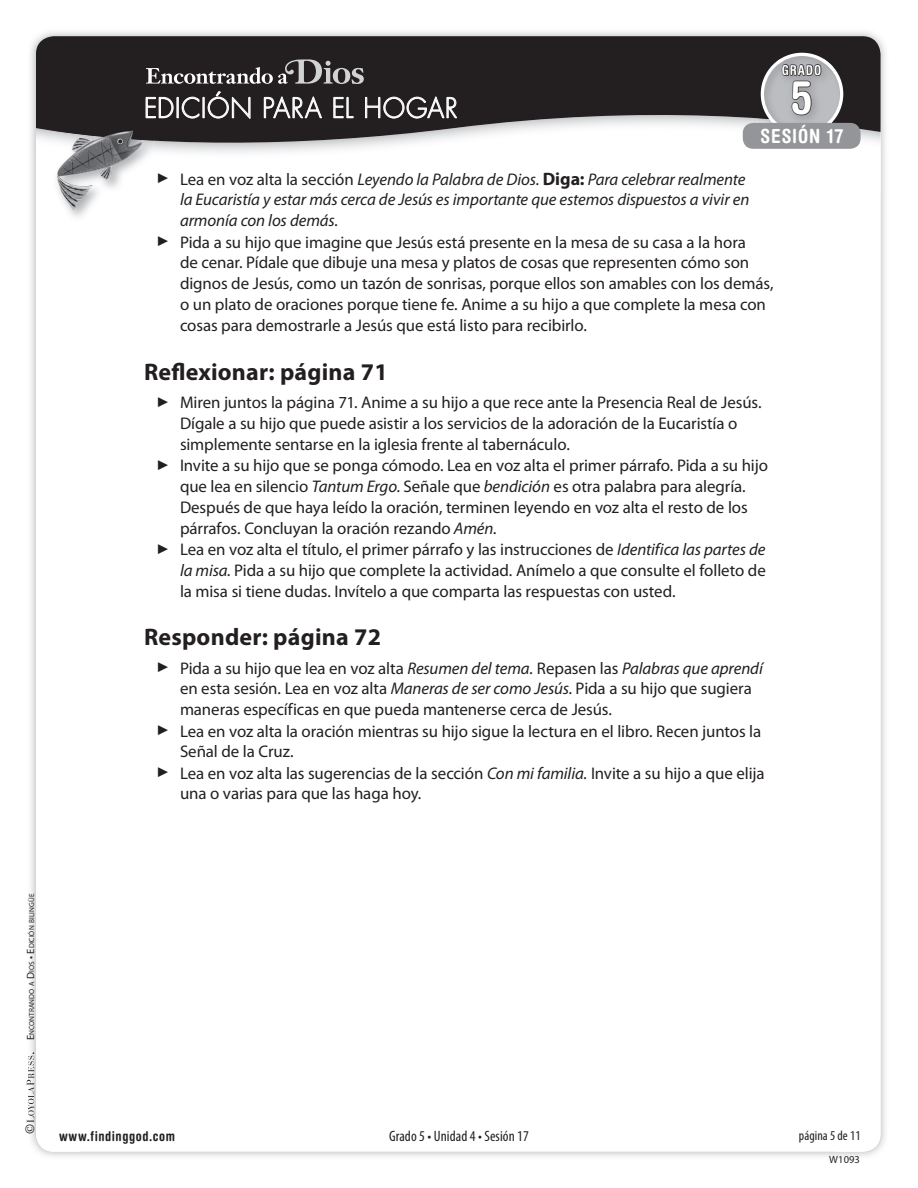
<style>
.page{position:relative;width:918px;height:1188px;background:#fff}
.page>*{position:absolute;margin:0;border:0;box-sizing:border-box;transform-origin:0 0}
.t1{font:700 condensed 46.2px "Helvetica Rounded LT Std";color:#fff}
.t2{font:300 27px "Futura Std";letter-spacing:.035em;color:#fff;scale:.96 1}
.t3{font:700 24px "Myriad Pro";letter-spacing:.01em;color:#231f20}
.t4{font:700 condensed 19.5px "Helvetica Rounded LT Std";letter-spacing:.045em;color:#fff}
.t5{font:16.8px "Myriad Pro";letter-spacing:-.005em;color:#231f20}
.t6{font:italic 16.8px "Myriad Pro";letter-spacing:-.005em;color:#231f20}
.t7{font:condensed 15px "Myriad Pro";letter-spacing:.005em;color:#231f20}
.t8{font:700 condensed 13.65px "Helvetica Rounded LT Std";letter-spacing:.065em;color:#fff}
.t9{font:700 condensed 13.5px "Helvetica Rounded LT Std";letter-spacing:.04em;color:#231f20}
.t10{font:condensed 13.5px "Myriad Pro";letter-spacing:.005em;color:#231f20}
.t11{font:12px "Janson Text LT Std";color:#231f20}
.t12{font:10.5px "Myriad Pro";letter-spacing:.005em;color:#231f20}
.t13{font:7.35px "Myriad Pro";letter-spacing:.005em;color:#231f20}
.s1{font-style:normal}
.s2{font-weight:700;font-style:normal;font-size:18px}
.s3{font-style:italic}
.s4{font-size:10.5px}
</style>
<div class="page">
<img style="left:30px;top:31px;width:855px;height:50px">
<img style="left:30px;top:81px;width:51px;height:1076px">
<img style="left:836px;top:81px;width:49px;height:1076px">
<div style="left:36px;top:36px;width:844px;height:1116px;background:#fff;border-radius:18px"></div>
<svg style="left:36px;top:36px;width:844px;height:117px;background:#4f4c4d"></svg>
<img style="left:757px;top:49px;width:96px;height:74px">
<svg style="left:761px;top:31px;width:82px;height:122px;background:#8c8c8e"></svg>
<div style="left:743px;top:123px;width:118px;height:26px;background:#939598;border-radius:10px"></div>
<img style="left:53px;top:141px;width:101px;height:76px">
<img style="left:53px;top:127px;width:101px;height:14px">
<img style="left:55px;top:131px;width:87px;height:79px">
<svg style="left:146px;top:97px;width:27px;height:21px"></svg>
<div style="left:177px;top:97px;width:2px;height:21px;border:1px solid #fff"></div>
<svg style="left:182px;top:91px;width:68px;height:28px;background:#4f4b4c"></svg>
<svg style="left:264px;top:96px;width:58px;height:22px"></svg>
<svg style="left:333px;top:97px;width:21px;height:21px"></svg>
<svg style="left:365px;top:96px;width:92px;height:22px;background:#5e5b5c"></svg>
<svg style="left:146px;top:59px;width:218px;height:25px;background:#555253"></svg>
<svg style="left:27px;top:1052px;width:7px;height:71px"></svg>
<h2 class="t2" style="left:144px;top:92px;width:328px">EDICIÓN PARA EL HOGAR</h2>
<p class="t8" style="left:782px;top:62px;width:41px">GRADO</p>
<h1 class="t1" style="left:790px;top:69px;width:24px">5</h1>
<p class="t4" style="left:761px;top:124px;width:84px">SESIÓN 17</p>
<p class="t6" style="left:158px;top:170px;width:589px">▶ <span class="s1">Lea en voz alta la sección</span> Leyendo la Palabra de Dios. <span class="s2">Diga:</span> Para celebrar realmente</p>
<p class="t6" style="left:180px;top:191px;width:571px">la Eucaristía y estar más cerca de Jesús es importante que estemos dispuestos a vivir en</p>
<p class="t6" style="left:180px;top:212px;width:160px">armonía con los demás.</p>
<p class="t5" style="left:158px;top:233px;width:590px">▶ Pida a su hijo que imagine que Jesús está presente en la mesa de su casa a la hora</p>
<p class="t5" style="left:180px;top:254px;width:571px">de cenar. Pídale que dibuje una mesa y platos de cosas que representen cómo son</p>
<p class="t5" style="left:180px;top:275px;width:595px">dignos de Jesús, como un tazón de sonrisas, porque ellos son amables con los demás,</p>
<p class="t5" style="left:180px;top:296px;width:587px">o un plato de oraciones porque tiene fe. Anime a su hijo a que complete la mesa con</p>
<p class="t5" style="left:180px;top:317px;width:409px">cosas para demostrarle a Jesús que está listo para recibirlo.</p>
<h3 class="t3" style="left:144px;top:358px;width:245px">Reflexionar: página 71</h3>
<p class="t5" style="left:158px;top:393px;width:606px">▶ Miren juntos la página 71. Anime a su hijo a que rece ante la Presencia Real de Jesús.</p>
<p class="t5" style="left:180px;top:414px;width:559px">Dígale a su hijo que puede asistir a los servicios de la adoración de la Eucaristía o</p>
<p class="t5" style="left:180px;top:435px;width:391px">simplemente sentarse en la iglesia frente al tabernáculo.</p>
<p class="t5" style="left:158px;top:456px;width:612px">▶ Invite a su hijo que se ponga cómodo. Lea en voz alta el primer párrafo. Pida a su hijo</p>
<p class="t5" style="left:180px;top:477px;width:567px">que lea en silencio <span class="s3">Tantum Ergo.</span> Señale que <span class="s3">bendición</span> es otra palabra para alegría.</p>
<p class="t5" style="left:180px;top:498px;width:569px">Después de que haya leído la oración, terminen leyendo en voz alta el resto de los</p>
<p class="t5" style="left:180px;top:519px;width:318px">párrafos. Concluyan la oración rezando <span class="s3">Amén.</span></p>
<p class="t5" style="left:158px;top:540px;width:609px">▶ Lea en voz alta el título, el primer párrafo y las instrucciones de <span class="s3">Identifica las partes de</span></p>
<p class="t5" style="left:180px;top:561px;width:587px"><span class="s3">la misa.</span> Pida a su hijo que complete la actividad. Anímelo a que consulte el folleto de</p>
<p class="t5" style="left:180px;top:582px;width:497px">la misa si tiene dudas. Invítelo a que comparta las respuestas con usted.</p>
<h3 class="t3" style="left:144px;top:623px;width:239px">Responder: página 72</h3>
<p class="t5" style="left:158px;top:659px;width:607px">▶ Pida a su hijo que lea en voz alta <span class="s3">Resumen del tema.</span> Repasen las <span class="s3">Palabras que aprendí</span></p>
<p class="t5" style="left:180px;top:680px;width:573px">en esta sesión. Lea en voz alta <span class="s3">Maneras de ser como Jesús.</span> Pida a su hijo que sugiera</p>
<p class="t5" style="left:180px;top:701px;width:434px">maneras específicas en que pueda mantenerse cerca de Jesús.</p>
<p class="t5" style="left:158px;top:722px;width:605px">▶ Lea en voz alta la oración mientras su hijo sigue la lectura en el libro. Recen juntos la</p>
<p class="t5" style="left:180px;top:743px;width:115px">Señal de la Cruz.</p>
<p class="t5" style="left:158px;top:764px;width:609px">▶ Lea en voz alta las sugerencias de la sección <span class="s3">Con mi familia.</span> Invite a su hijo a que elija</p>
<p class="t5" style="left:180px;top:785px;width:243px">una o varias para que las haga hoy.</p>
<p class="t13" style="left:28px;top:1040px;width:148px;rotate:-90deg"><span class="s4">E</span>NCONTRANDO A <span class="s4">D</span>IOS <span class="s4">•</span> <span class="s4">E</span>DICIÓN BILINGÜE</p>
<p class="t11" style="left:23px;top:1134px;width:12px;rotate:-90deg">©</p>
<p class="t9" style="left:59px;top:1128px;width:117px">www.findinggod.com</p>
<p class="t7" style="left:389px;top:1128px;width:141px">Grado 5 • Unidad 4 • Sesión 17</p>
<p class="t10" style="left:799px;top:1128px;width:63px">página 5 de 11</p>
<p class="t12" style="left:829px;top:1154px;width:32px">W1093</p>
</div>
